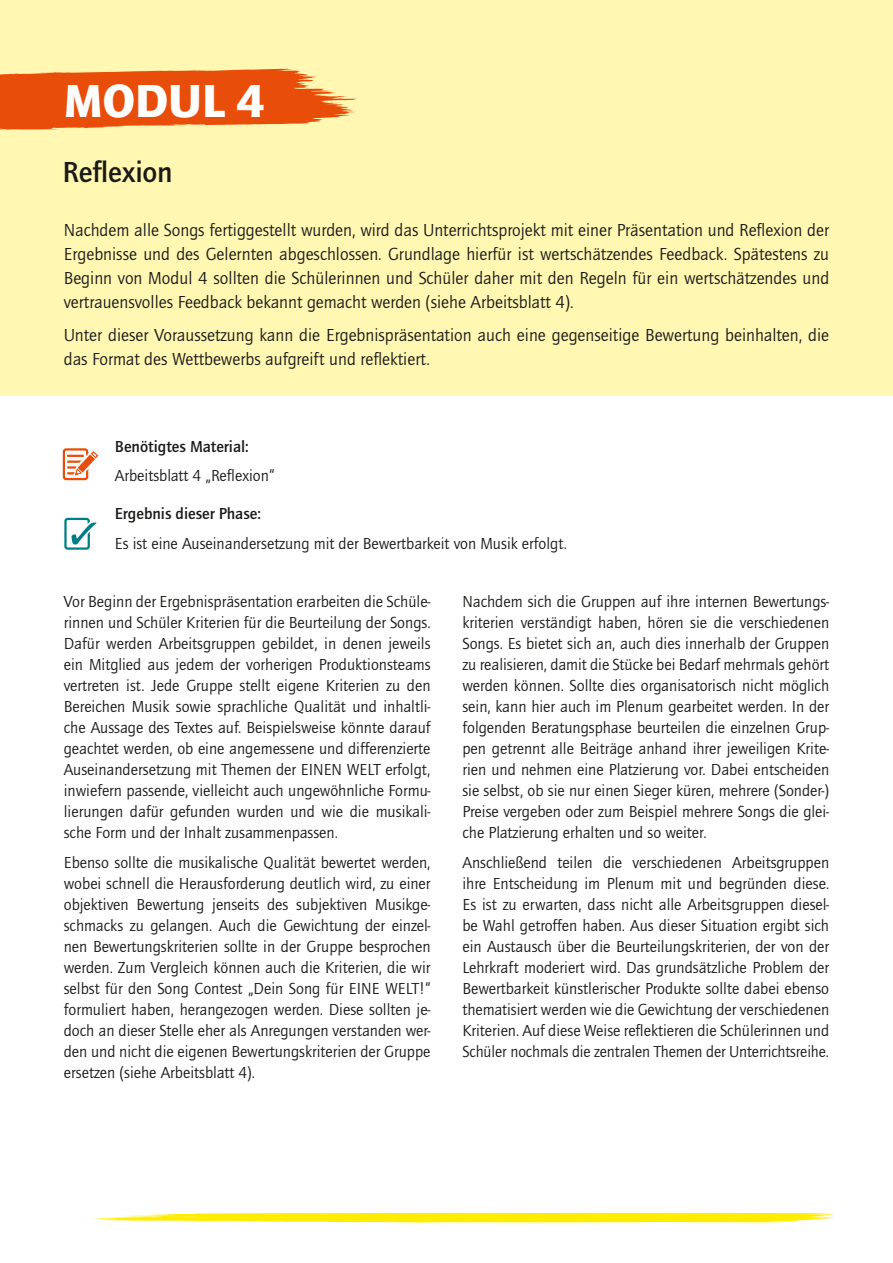
<style>
.page{position:relative;width:893px;height:1263px;background:#fff}
.page>*{position:absolute;margin:0;border:0;box-sizing:border-box;transform-origin:0 0}
.t1{font:900 47.85px "Quay Sans ITC Std";color:#fff}
.H_2{font:500 30px "Quay Sans ITC Std";letter-spacing:-.005em;color:#1a1a18}
.p11{font:18px/24px "Quay Sans ITC Std";color:#1a1a18;text-align:justify}
.t2{font:16.5px/21px "Quay Sans ITC Std";color:#1a1a18;text-align:justify}
.t3{font:500 16.5px "Quay Sans ITC Std";color:#1a1a18}
</style>
<div class="page">
<svg style="left:93px;top:1213px;width:742px;height:9px"></svg>
<div style="left:0;top:0;width:893px;height:395px;background:#fff7b2"></div>
<svg style="left:0;top:68px;width:357px;height:62px"></svg>
<svg style="left:64px;top:517px;width:32px;height:33px"></svg>
<svg style="left:62px;top:448px;width:37px;height:33px"></svg>
<h1 class="t1" style="left:64px;top:71px;width:202px">MODUL 4</h1>
<h2 class="H_2" style="left:63px;top:154px;width:111px">Reflexion</h2>
<p class="p11" style="left:64px;top:218px;width:767px">Nachdem alle Songs fertiggestellt wurden, wird das Unterrichtsprojekt mit einer Präsentation und Reflexion der Ergebnisse und des Gelernten abgeschlossen. Grundlage hierfür ist wertschätzendes Feedback. Spätestens zu Beginn von Modul 4 sollten die Schülerinnen und Schüler daher mit den Regeln für ein wertschätzendes und vertrauensvolles Feedback bekannt gemacht werden (siehe Arbeitsblatt 4).</p>
<p class="p11" style="left:64px;top:323px;width:767px">Unter dieser Voraussetzung kann die Ergebnispräsentation auch eine gegenseitige Bewertung beinhalten, die das Format des Wettbewerbs aufgreift und reflektiert.</p>
<p class="t3" style="left:115px;top:437px;width:135px">Benötigtes Material:</p>
<p class="t2" style="left:115px;top:465px;width:161px">Arbeitsblatt 4 „Reflexion“</p>
<p class="t3" style="left:115px;top:504px;width:148px">Ergebnis dieser Phase:</p>
<p class="t2" style="left:115px;top:533px;width:454px">Es ist eine Auseinandersetzung mit der Bewertbarkeit von Musik erfolgt.</p>
<p class="t2" style="left:64px;top:591px;width:368px">Vor Beginn der Ergebnispräsentation erarbeiten die Schüle&shy;rinnen und Schüler Kriterien für die Beurteilung der Songs.<br>Dafür werden Arbeitsgruppen gebildet, in denen jeweils ein Mitglied aus jedem der vorherigen Produktionsteams vertreten ist. Jede Gruppe stellt eigene Kriterien zu den Bereichen Musik sowie sprachliche Qualität und inhaltli&shy;che Aussage des Textes auf. Beispielsweise könnte darauf geachtet werden, ob eine angemessene und differenzierte Auseinandersetzung mit Themen der EINEN WELT erfolgt, inwiefern passende, vielleicht auch ungewöhnliche Formu&shy;lierungen dafür gefunden wurden und wie die musikali&shy;sche Form und der Inhalt zusammenpassen.</p>
<p class="t2" style="left:64px;top:852px;width:368px">Ebenso sollte die musikalische Qualität bewertet werden, wobei schnell die Herausforderung deutlich wird, zu einer objektiven Bewertung jenseits des subjektiven Musikge&shy;schmacks zu gelangen. Auch die Gewichtung der einzel&shy;nen Bewertungskriterien sollte in der Gruppe besprochen werden. Zum Vergleich können auch die Kriterien, die wir selbst für den Song Contest „Dein Song für EINE WELT!“ formuliert haben, herangezogen werden. Diese sollten je&shy;doch an dieser Stelle eher als Anregungen verstanden wer&shy;den und nicht die eigenen Bewertungskriterien der Gruppe ersetzen (siehe Arbeitsblatt 4).</p>
<p class="t2" style="left:462px;top:591px;width:368px">Nachdem sich die Gruppen auf ihre internen Bewertungs&shy;kriterien verständigt haben, hören sie die verschiedenen Songs. Es bietet sich an, auch dies innerhalb der Gruppen zu realisieren, damit die Stücke bei Bedarf mehrmals gehört werden können. Sollte dies organisatorisch nicht möglich sein, kann hier auch im Plenum gearbeitet werden. In der folgenden Beratungsphase beurteilen die einzelnen Grup&shy;pen getrennt alle Beiträge anhand ihrer jeweiligen Krite&shy;rien und nehmen eine Platzierung vor. Dabei entscheiden sie selbst, ob sie nur einen Sieger küren, mehrere (Sonder-)<br>Preise vergeben oder zum Beispiel mehrere Songs die glei&shy;che Platzierung erhalten und so weiter.</p>
<p class="t2" style="left:462px;top:852px;width:368px">Anschließend teilen die verschiedenen Arbeitsgruppen ihre Entscheidung im Plenum mit und begründen diese.<br>Es ist zu erwarten, dass nicht alle Arbeitsgruppen diesel&shy;be Wahl getroffen haben. Aus dieser Situation ergibt sich ein Austausch über die Beurteilungskriterien, der von der Lehrkraft moderiert wird. Das grundsätzliche Problem der Bewertbarkeit künstlerischer Produkte sollte dabei ebenso thematisiert werden wie die Gewichtung der verschiedenen Kriterien. Auf diese Weise reflektieren die Schülerinnen und Schüler nochmals die zentralen Themen der Unterrichtsreihe.</p>
</div>
